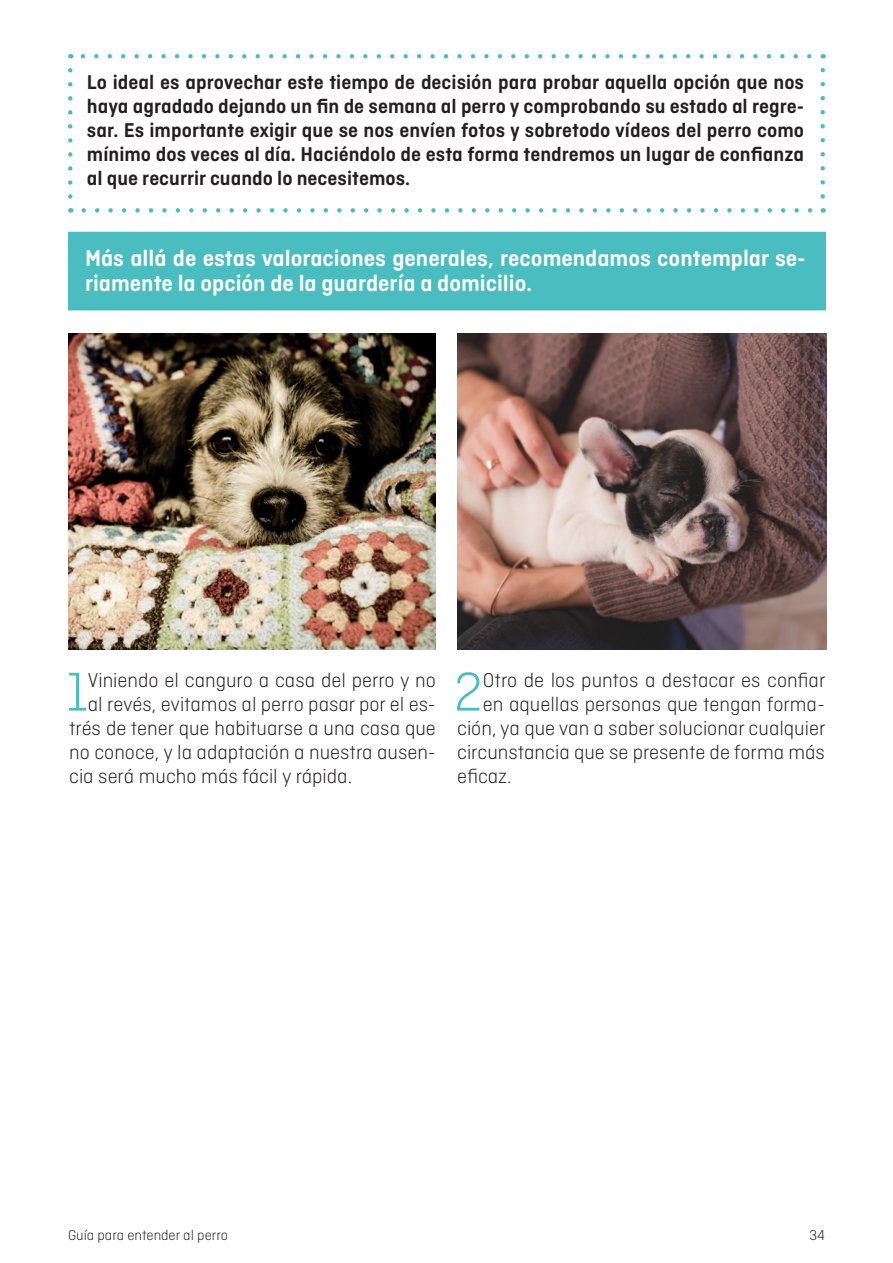
<style>
.page{position:relative;width:893px;height:1263px;background:#fff}
.page>*{position:absolute;margin:0;border:0;box-sizing:border-box;transform-origin:0 0}
.t1{font:300 57.6px "Ciutadella";color:#49bdc0}
.t2{font:600 24px/25.5px "Ciutadella";color:#fff}
.t3{font:300 21px "Ciutadella";color:#231f20}
.t4{font:600 21px/24px "Ciutadella";color:#231f20;text-align:justify}
.t5{font:300 15px "Ciutadella";color:#231f20}
</style>
<div class="page">
<svg style="left:84px;top:208px;width:729px;height:5px"></svg>
<svg style="left:80px;top:54px;width:729px;height:5px"></svg>
<svg style="left:68px;top:70px;width:5px;height:143px"></svg>
<svg style="left:820px;top:54px;width:5px;height:142px"></svg>
<div style="left:68px;top:232px;width:758px;height:78px;background:#49bdc0"></div>
<img style="left:68px;top:334px;width:368px;height:315px">
<img style="left:457px;top:334px;width:369px;height:315px">
<p class="t4" style="left:87px;top:71px;width:719px">Lo ideal es aprovechar este tiempo de decisión para probar aquella opción que nos haya agradado dejando un fin de semana al perro y comprobando su estado al regre&shy;sar. Es importante exigir que se nos envíen fotos y sobretodo vídeos del perro como mínimo dos veces al día. Haciéndolo de esta forma tendremos un lugar de confianza al que recurrir cuando lo necesitemos.</p>
<p class="t2" style="left:85px;top:246px;width:722px">Más allá de estas valoraciones generales, recomendamos contemplar se&shy;riamente la opción de la guardería a domicilio.</p>
<h1 class="t1" style="left:66px;top:666px;width:23px">1</h1>
<p class="t3" style="left:88px;top:670px;width:349px">Viniendo el canguro a casa del perro y no</p>
<p class="t3" style="left:88px;top:694px;width:349px">al revés, evitamos al perro pasar por el es-</p>
<p class="t3" style="left:69px;top:718px;width:368px">trés de tener que habituarse a una casa que</p>
<p class="t3" style="left:69px;top:742px;width:368px">no conoce, y la adaptación a nuestra ausen-</p>
<p class="t3" style="left:69px;top:766px;width:285px">cia será mucho más fácil y rápida.</p>
<h1 class="t1" style="left:454px;top:666px;width:31px">2</h1>
<p class="t3" style="left:483px;top:670px;width:344px">Otro de los puntos a destacar es confiar</p>
<p class="t3" style="left:483px;top:694px;width:344px">en aquellas personas que tengan forma-</p>
<p class="t3" style="left:457px;top:718px;width:370px">ción, ya que van a saber solucionar cualquier</p>
<p class="t3" style="left:457px;top:742px;width:369px">circunstancia que se presente de forma más</p>
<p class="t3" style="left:457px;top:766px;width:56px">eficaz.</p>
<p class="t5" style="left:68px;top:1229px;width:161px">Guía para entender al perro</p>
<p class="t5" style="left:809px;top:1229px;width:17px">34</p>
</div>
